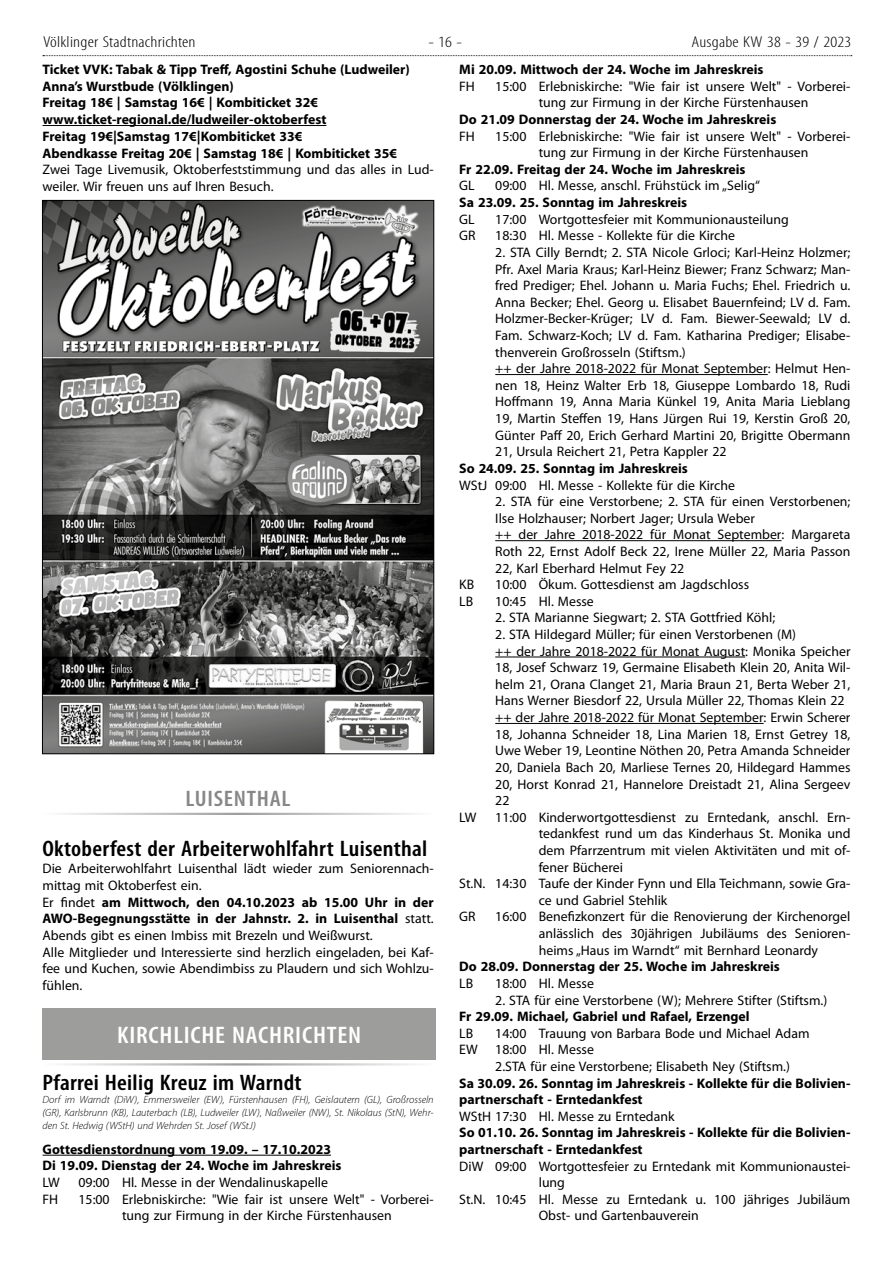
<style>
.page{position:relative;width:893px;height:1263px;background:#fff}
.page>*{position:absolute;margin:0;border:0;box-sizing:border-box;transform-origin:0 0}
.t1{font:600 condensed 24px "Myriad Pro";letter-spacing:.03em;color:#fff;scale:1.1 1}
.t2{font:600 condensed 22.5px "Myriad Pro";letter-spacing:.01em;color:#000;scale:1.1 1}
.t3{font:600 condensed 22.5px "Myriad Pro";letter-spacing:.03em;color:#878787;scale:1.1 1}
.t4{font:300 condensed 15.75px "Myriad Pro";letter-spacing:.01em;color:#000;scale:1.2 1}
.t5{font:13.8px/16.6px "Myriad Pro";color:#000}
.t6{font:700 13.8px/16.6px "Myriad Pro";color:#000}
.t7{font:italic 300 10.5px/12.8px "Myriad Pro";color:#000;text-align:justify}
.s1{font-weight:700}
</style>
<div class="page">
<svg style="left:43px;top:55px;width:809px;height:1px"></svg>
<hr style="left:43px;top:125px;width:283px;height:1px;background:#000">
<hr style="left:43px;top:1155px;width:288px;height:1px;background:#000">
<img style="left:44px;top:202px;width:388px;height:550px">
<hr style="left:43px;top:813px;width:391px;height:2px;background:#9d9d9c">
<div style="left:43px;top:1009px;width:393px;height:51px;background:#9d9d9c"></div>
<hr style="left:43px;top:1063px;width:393px;height:2px;background:#9d9d9c">
<hr style="left:495px;top:374px;width:273px;height:1px;background:#000">
<hr style="left:495px;top:540px;width:287px;height:1px;background:#000">
<hr style="left:495px;top:657px;width:250px;height:1px;background:#000">
<hr style="left:495px;top:723px;width:269px;height:1px;background:#000">
<p class="t4" style="left:43px;top:33px;width:128px">Völklinger Stadtnachrichten</p>
<p class="t4" style="left:428px;top:33px;width:30px">- 16 -</p>
<p class="t4" style="left:692px;top:33px;width:135px">Ausgabe KW 38 - 39 / 2023</p>
<p class="t6" style="left:43px;top:61px;width:369px">Ticket VVK: Tabak &amp; Tipp Treff, Agostini Schuhe (Ludweiler)<br>Anna’s Wurstbude (Völklingen)<br>Freitag 18€ | Samstag 16€ | Kombiticket 32€ www.ticket-regional.de/ludweiler-oktoberfest<br>Freitag 19€|Samstag 17€|Kombiticket 33€<br>Abendkasse Freitag 20€ | Samstag 18€ | Kombiticket 35€</p>
<p class="t5" style="left:43px;top:161px;width:393px">Zwei Tage Livemusik, Oktoberfeststimmung und das alles in Lud&shy;weiler. Wir freuen uns auf Ihren Besuch.</p>
<p class="t6" style="left:459px;top:61px;width:306px">Mi 20.09. Mittwoch der 24. Woche im Jahreskreis</p>
<p class="t5" style="left:459px;top:78px;width:17px">FH</p>
<p class="t5" style="left:495px;top:78px;width:357px;text-align:center">15:00 Erlebniskirche: "Wie fair ist unsere Welt" - Vorberei&shy;tung zur Firmung in der Kirche Fürstenhausen</p>
<p class="t6" style="left:459px;top:111px;width:319px">Do 21.09 Donnerstag der 24. Woche im Jahreskreis</p>
<p class="t5" style="left:459px;top:127px;width:17px">FH</p>
<p class="t5" style="left:495px;top:127px;width:357px;text-align:center">15:00 Erlebniskirche: "Wie fair ist unsere Welt" - Vorberei&shy;tung zur Firmung in der Kirche Fürstenhausen</p>
<p class="t6" style="left:459px;top:160px;width:288px">Fr 22.09. Freitag der 24. Woche im Jahreskreis</p>
<p class="t5" style="left:459px;top:177px;width:17px">GL</p>
<p class="t5" style="left:495px;top:177px;width:266px">09:00 Hl. Messe, anschl. Frühstück im „Selig“</p>
<p class="t6" style="left:459px;top:194px;width:229px">Sa 23.09. 25. Sonntag im Jahreskreis</p>
<p class="t5" style="left:459px;top:210px;width:17px">GL</p>
<p class="t5" style="left:495px;top:210px;width:295px">17:00 Wortgottesfeier mit Kommunionausteilung</p>
<p class="t5" style="left:459px;top:227px;width:18px">GR</p>
<p class="t5" style="left:495px;top:227px;width:241px">18:30 Hl. Messe - Kollekte für die Kirche</p>
<p class="t5" style="left:495px;top:244px;width:357px">2. STA Cilly Berndt; 2. STA Nicole Grloci; Karl-Heinz Holzmer; Pfr. Axel Maria Kraus; Karl-Heinz Biewer; Franz Schwarz; Man&shy;fred Prediger; Ehel. Johann u. Maria Fuchs; Ehel. Friedrich u.<br>Anna Becker; Ehel. Georg u. Elisabet Bauernfeind; LV d. Fam.<br>Holzmer-Becker-Krüger; LV d. Fam. Biewer-Seewald; LV d.<br>Fam. Schwarz-Koch; LV d. Fam. Katharina Prediger; Elisabe&shy;thenverein Großrosseln (Stiftsm.)<br>++ der Jahre 2018-2022 für Monat September: Helmut Hen&shy;nen 18, Heinz Walter Erb 18, Giuseppe Lombardo 18, Rudi Hoffmann 19, Anna Maria Künkel 19, Anita Maria Lieblang 19, Martin Steffen 19, Hans Jürgen Rui 19, Kerstin Groß 20, Günter Paff 20, Erich Gerhard Martini 20, Brigitte Obermann 21, Ursula Reichert 21, Petra Kappler 22</p>
<p class="t6" style="left:459px;top:459px;width:230px">So 24.09. 25. Sonntag im Jahreskreis</p>
<p class="t5" style="left:459px;top:476px;width:277px">WStJ 09:00 Hl. Messe - Kollekte für die Kirche</p>
<p class="t5" style="left:495px;top:493px;width:357px">2. STA für eine Verstorbene; 2. STA für einen Verstorbenen; Ilse Holzhauser; Norbert Jager; Ursula Weber<br>++ der Jahre 2018-2022 für Monat September: Margareta Roth 22, Ernst Adolf Beck 22, Irene Müller 22, Maria Passon 22, Karl Eberhard Helmut Fey 22</p>
<p class="t5" style="left:459px;top:576px;width:16px">KB</p>
<p class="t5" style="left:495px;top:576px;width:255px">10:00 Ökum. Gottesdienst am Jagdschloss</p>
<p class="t5" style="left:459px;top:593px;width:15px">LB</p>
<p class="t5" style="left:495px;top:593px;width:100px">10:45 Hl. Messe</p>
<p class="t5" style="left:495px;top:609px;width:281px">2. STA Marianne Siegwart; 2. STA Gottfried Köhl;</p>
<p class="t5" style="left:495px;top:626px;width:357px">2. STA Hildegard Müller; für einen Verstorbenen (M)<br>++ der Jahre 2018-2022 für Monat August: Monika Speicher 18, Josef Schwarz 19, Germaine Elisabeth Klein 20, Anita Wil&shy;helm 21, Orana Clanget 21, Maria Braun 21, Berta Weber 21, Hans Werner Biesdorf 22, Ursula Müller 22, Thomas Klein 22 ++ der Jahre 2018-2022 für Monat September: Erwin Scherer 18, Johanna Schneider 18, Lina Marien 18, Ernst Getrey 18, Uwe Weber 19, Leontine Nöthen 20, Petra Amanda Schneider 20, Daniela Bach 20, Marliese Ternes 20, Hildegard Hammes 20, Horst Konrad 21, Hannelore Dreistadt 21, Alina Sergeev 22</p>
<p class="t5" style="left:459px;top:809px;width:19px">LW</p>
<p class="t5" style="left:495px;top:809px;width:357px">11:00 Kinderwortgottesdienst zu Erntedank, anschl. Ern-</p>
<p class="t5" style="left:539px;top:825px;width:313px">tedankfest rund um das Kinderhaus St. Monika und</p>
<p class="t5" style="left:539px;top:842px;width:313px">dem Pfarrzentrum mit vielen Aktivitäten und mit of-</p>
<p class="t5" style="left:539px;top:858px;width:86px">fener Bücherei</p>
<p class="t5" style="left:459px;top:875px;width:393px">St.N. 14:30 Taufe der Kinder Fynn und Ella Teichmann, sowie Gra-</p>
<p class="t5" style="left:539px;top:892px;width:130px">ce und Gabriel Stehlik</p>
<p class="t5" style="left:459px;top:908px;width:18px">GR</p>
<p class="t5" style="left:539px;top:908px;width:313px;text-align:justify;text-indent:-43px">16:00 Benefizkonzert für die Renovierung der Kirchenorgel anlässlich des 30jährigen Jubiläums des Senioren&shy;heims „Haus im Warndt“ mit Bernhard Leonardy</p>
<p class="t6" style="left:459px;top:958px;width:322px">Do 28.09. Donnerstag der 25. Woche im Jahreskreis</p>
<p class="t5" style="left:459px;top:975px;width:15px">LB</p>
<p class="t5" style="left:495px;top:975px;width:100px">18:00 Hl. Messe</p>
<p class="t5" style="left:495px;top:991px;width:334px">2. STA für eine Verstorbene (W); Mehrere Stifter (Stiftsm.)</p>
<p class="t6" style="left:459px;top:1008px;width:292px">Fr 29.09. Michael, Gabriel und Rafael, Erzengel</p>
<p class="t5" style="left:459px;top:1024px;width:15px">LB</p>
<p class="t5" style="left:495px;top:1024px;width:316px">14:00 Trauung von Barbara Bode und Michael Adam</p>
<p class="t5" style="left:459px;top:1041px;width:20px">EW</p>
<p class="t5" style="left:495px;top:1041px;width:296px">18:00 Hl. Messe<br>2.STA für eine Verstorbene; Elisabeth Ney (Stiftsm.)</p>
<p class="t6" style="left:459px;top:1074px;width:393px">Sa 30.09. 26. Sonntag im Jahreskreis - Kollekte für die Bolivien&shy;partnerschaft - Erntedankfest</p>
<p class="t5" style="left:459px;top:1107px;width:217px">WStH 17:30 Hl. Messe zu Erntedank</p>
<p class="t6" style="left:459px;top:1124px;width:393px">So 01.10. 26. Sonntag im Jahreskreis - Kollekte für die Bolivien&shy;partnerschaft - Erntedankfest</p>
<p class="t5" style="left:459px;top:1157px;width:393px">DiW 09:00 Wortgottesfeier zu Erntedank mit Kommunionaustei-</p>
<p class="t5" style="left:539px;top:1174px;width:28px">lung</p>
<p class="t5" style="left:459px;top:1191px;width:393px">St.N. 10:45 Hl. Messe zu Erntedank u. 100 jähriges Jubiläum</p>
<p class="t5" style="left:539px;top:1207px;width:162px">Obst- und Gartenbauverein</p>
<h2 class="t3" style="left:186px;top:785px;width:97px">LUISENTHAL</h2>
<h2 class="t2" style="left:43px;top:834px;width:351px">Oktoberfest der Arbeiterwohlfahrt Luisenthal</h2>
<p class="t5" style="left:43px;top:860px;width:393px">Die Arbeiterwohlfahrt Luisenthal lädt wieder zum Seniorennach&shy;mittag mit Oktoberfest ein.<br>Er findet <span class="s1">am Mittwoch, den 04.10.2023 ab 15.00 Uhr in der AWO-Begegnungsstätte in der Jahnstr. 2. in Luisenthal</span> statt.<br>Abends gibt es einen Imbiss mit Brezeln und Weißwurst.<br>Alle Mitglieder und Interessierte sind herzlich eingeladen, bei Kaf&shy;fee und Kuchen, sowie Abendimbiss zu Plaudern und sich Wohlzu&shy;fühlen.</p>
<h1 class="t1" style="left:117px;top:1020px;width:223px">KIRCHLICHE NACHRICHTEN</h1>
<h2 class="t2" style="left:43px;top:1068px;width:237px">Pfarrei Heilig Kreuz im Warndt</h2>
<p class="t7" style="left:43px;top:1093px;width:393px">Dorf im Warndt (DiW), Emmersweiler (EW), Fürstenhausen (FH), Geislautern (GL), Großrosseln (GR), Karlsbrunn (KB), Lauterbach (LB), Ludweiler (LW), Naßweiler (NW), St. Nikolaus (StN), Wehr&shy;den St. Hedwig (WStH) und Wehrden St. Josef (WStJ)</p>
<p class="t6" style="left:43px;top:1140px;width:301px">Gottesdienstordnung vom 19.09. – 17.10.2023<br>Di 19.09. Dienstag der 24. Woche im Jahreskreis</p>
<p class="t5" style="left:43px;top:1174px;width:19px">LW</p>
<p class="t5" style="left:79px;top:1174px;width:251px">09:00 Hl. Messe in der Wendalinuskapelle</p>
<p class="t5" style="left:43px;top:1190px;width:17px">FH</p>
<p class="t5" style="left:79px;top:1190px;width:357px;text-align:center">15:00 Erlebniskirche: "Wie fair ist unsere Welt" - Vorberei&shy;tung zur Firmung in der Kirche Fürstenhausen</p>
</div>
